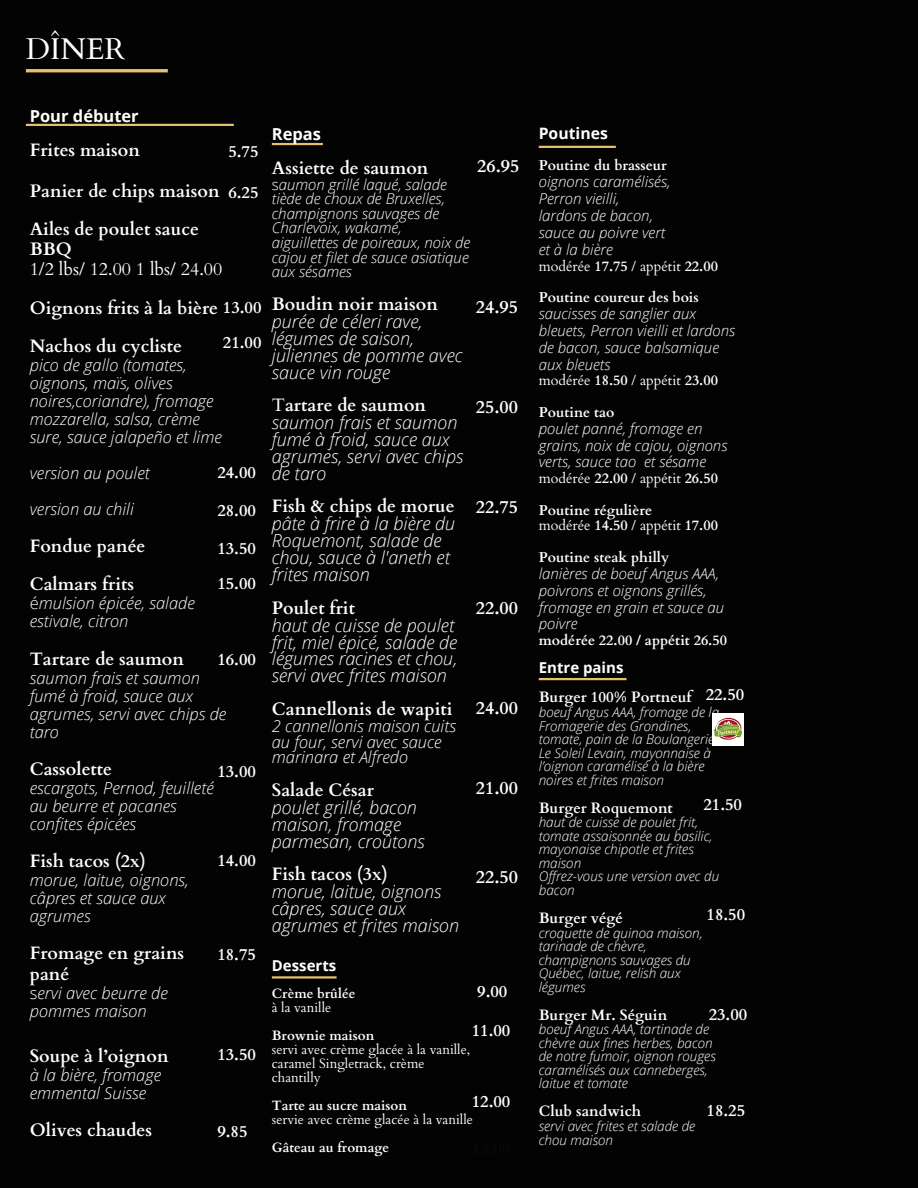
<style>
.page{position:relative;width:918px;height:1188px;background:#030304}
.page>*{position:absolute;margin:0;border:0;box-sizing:border-box;transform-origin:0 0}
.t1{font:30px "Cardo";color:#fff}
.t2{font:italic 300 18px/17.1px "Open Sans";color:#fff}
.t3{font:700 18px/20.2px "Cardo";color:#fff}
.t4{font:18px/20.2px "Cardo";color:#fff}
.t5{font:italic 300 16.5px/18px "Open Sans";color:#fff}
.t6{font:700 16.5px "Cardo";color:#fff}
.t7{font:700 16.5px "Open Sans";color:#fff}
.t8{font:700 15.75px "Open Sans";color:#fff}
.t9{font:italic 300 15px/16.8px "Open Sans";color:#fff}
.t10{font:700 15px "Cardo";color:#fff}
.t11{font:700 15px "Open Sans";color:#fff}
.t12{font:700 14.25px "Cardo";color:#fff}
.t13{font:14.25px "Cardo";color:#fff}
.t14{font:italic 300 13.5px/13.5px "Open Sans";color:#fff}
.t15{font:13.5px/14px "Cardo";color:#fff}
.t16{font:700 13.5px "Cardo";color:#fff}
.s1{font-weight:700}
.s2{font-size:16.5px}
.s3{font-style:normal}
.s4{font-family:"Cardo";font-weight:700;font-style:normal}
.s5{font-family:"Cardo";font-weight:400;font-style:normal}
</style>
<div class="page">
<hr style="left:26px;top:69px;width:142px;height:3px;background:#e7bf6b">
<hr style="left:539px;top:146px;width:77px;height:2px;background:#e7bf6b">
<img style="left:712px;top:714px;width:32px;height:31px">
<hr style="left:539px;top:678px;width:88px;height:2px;background:#e7bf6b">
<hr style="left:272px;top:976px;width:65px;height:3px;background:#e7bf6b">
<hr style="left:26px;top:124px;width:208px;height:2px;background:#e7bf6b">
<hr style="left:272px;top:143px;width:51px;height:2px;background:#e7bf6b">
<h1 class="t1" style="left:26px;top:29px;width:101px">DÎNER</h1>
<h2 class="t7" style="left:30px;top:105px;width:111px">Pour débuter</h2>
<h2 class="t3" style="left:30px;top:140px;width:112px">Frites maison</h2>
<h2 class="t3" style="left:30px;top:181px;width:191px">Panier de chips maison</h2>
<h2 class="t4" style="left:30px;top:219px;width:194px"><span class="s1">Ailes de poulet sauce<br>BBQ<br></span>1/2 lbs/ 12.00 1 lbs/ 24.00</h2>
<h5 class="t3" style="left:30px;top:298px;width:233px">Oignons frits à la bière <span class="s2">13.00</span></h5>
<h3 class="t3" style="left:30px;top:336px;width:154px">Nachos du cycliste</h3>
<h3 class="t5" style="left:30px;top:356px;width:194px">pico de gallo (tomates, oignons, maïs, olives noires,coriandre), fromage mozzarella, salsa, crème sure, sauce jalapeño et lime</h3>
<h3 class="t5" style="left:30px;top:464px;width:122px">version au poulet</h3>
<h3 class="t5" style="left:30px;top:500px;width:106px">version au chili</h3>
<h3 class="t3" style="left:30px;top:536px;width:117px">Fondue panée</h3>
<h3 class="t3" style="left:30px;top:575px;width:106px">Calmars frits</h3>
<h3 class="t5" style="left:30px;top:594px;width:167px"><span class="s3">é</span>mulsion épicée, salade estivale, citron</h3>
<h3 class="t3" style="left:30px;top:649px;width:156px">Tartare de saumon</h3>
<h3 class="t5" style="left:30px;top:668px;width:198px">saumon frais et saumon fumé à froid, sauce aux agrumes, servi avec chips de taro</h3>
<h3 class="t3" style="left:30px;top:759px;width:84px">Cassolette</h3>
<h3 class="t5" style="left:30px;top:779px;width:186px">escargots, Pernod, feuilleté au beurre et pacanes confites épicées</h3>
<p class="t3" style="left:30px;top:851px;width:118px">Fish tacos (2x)</p>
<p class="t5" style="left:30px;top:871px;width:161px">morue, laitue, oignons, câpres et sauce aux agrumes</p>
<h2 class="t3" style="left:30px;top:944px;width:156px">Fromage en grains pané</h2>
<h2 class="t5" style="left:30px;top:983px;width:140px"><span class="s3">s</span>ervi avec beurre de pommes maison</h2>
<h2 class="t6" style="left:228px;top:141px;width:32px">5.75</h2>
<h4 class="t6" style="left:228px;top:181px;width:32px">6.25</h4>
<h2 class="t6" style="left:223px;top:332px;width:40px">21.00</h2>
<h2 class="t6" style="left:217px;top:461px;width:40px">24.00</h2>
<p class="t6" style="left:217px;top:500px;width:40px">28.00</p>
<p class="t6" style="left:217px;top:538px;width:40px">13.50</p>
<h2 class="t6" style="left:217px;top:573px;width:40px">15.00</h2>
<h2 class="t6" style="left:217px;top:649px;width:40px">16.00</h2>
<h2 class="t6" style="left:217px;top:761px;width:40px">13.00</h2>
<p class="t6" style="left:217px;top:850px;width:40px">14.00</p>
<p class="t6" style="left:217px;top:944px;width:40px">18.75</p>
<p class="t3" style="left:30px;top:1046px;width:140px">Soupe à l’oignon</p>
<p class="t5" style="left:30px;top:1065px;width:133px">à la bière, fromage emmental Suisse</p>
<p class="t3" style="left:30px;top:1120px;width:124px">Olives chaudes</p>
<p class="t6" style="left:217px;top:1044px;width:40px">13.50</p>
<p class="t6" style="left:217px;top:1120px;width:32px">9.85</p>
<h2 class="t7" style="left:272px;top:122px;width:51px">Repas</h2>
<h2 class="t3" style="left:272px;top:158px;width:158px">Assiette de saumon</h2>
<h2 class="t9" style="left:272px;top:176px;width:200px;line-height:14.7px"><span class="s3">s</span>aumon grillé laqué, salade tiède de choux de Bruxelles, champignons sauvages de<br>Charlevoix, wakamé, aiguillettes de poireaux, noix de cajou et filet de sauce asiatique aux sésames</h2>
<h4 class="t2" style="left:272px;top:294px;width:192px"><span class="s4">Boudin noir maison </span>purée de céleri rave, légumes de saison, juliennes de pomme avec sauce vin rouge</h4>
<h5 class="t2" style="left:272px;top:396px;width:193px"><span class="s5">T</span><span class="s4">artare de saumon </span>saumon frais et saumon fumé à froid, sauce aux agrumes, servi avec chips de taro</h5>
<h5 class="t2" style="left:272px;top:497px;width:185px"><span class="s4">Fish &amp; chips de morue </span>pâte à frire à la bière du<br>Roquemont, salade de chou, sauce à l'aneth et frites maison</h5>
<h5 class="t2" style="left:272px;top:598px;width:187px"><span class="s4">Poulet frit<br></span>haut de cuisse de poulet frit, miel épicé, salade de légumes racines et chou, servi avec frites maison</h5>
<h5 class="t3" style="left:272px;top:699px;width:182px">Cannellonis de wapiti</h5>
<h5 class="t5" style="left:272px;top:718px;width:186px;line-height:15.8px">2 cannellonis maison cuits au four, servi avec sauce marinara et Alfredo</h5>
<h5 class="t2" style="left:272px;top:780px;width:154px"><span class="s4">Salade César </span>poulet grillé, bacon maison, fromage parmesan, croûtons</h5>
<p class="t2" style="left:272px;top:865px;width:189px"><span class="s4">Fish tacos (3x)<br></span>morue, laitue, oignons câpres, sauce aux agrumes et frites maison</p>
<h4 class="t3" style="left:477px;top:157px;width:44px">26.95</h4>
<p class="t3" style="left:476px;top:297px;width:44px">24.95</p>
<p class="t3" style="left:476px;top:397px;width:44px">25.00</p>
<p class="t3" style="left:476px;top:498px;width:44px">22.75</p>
<p class="t3" style="left:476px;top:598px;width:44px">22.00</p>
<p class="t3" style="left:476px;top:698px;width:44px">24.00</p>
<p class="t3" style="left:476px;top:778px;width:44px">21.00</p>
<p class="t3" style="left:476px;top:867px;width:44px">22.50</p>
<h2 class="t11" style="left:272px;top:955px;width:66px">Desserts</h2>
<h2 class="t16" style="left:272px;top:985px;width:85px">Crème brûlée</h2>
<h2 class="t15" style="left:272px;top:1001px;width:61px">à la vanille</h2>
<h2 class="t16" style="left:272px;top:1027px;width:104px">Brownie maison</h2>
<h2 class="t15" style="left:272px;top:1043px;width:200px">servi avec crème glacée à la vanille, caramel Singletrack, crème chantilly</h2>
<h2 class="t16" style="left:272px;top:1097px;width:137px">Tarte au sucre maison</h2>
<h2 class="t15" style="left:272px;top:1113px;width:203px">servie avec crème glacée à la vanille</h2>
<h3 class="t16" style="left:272px;top:1139px;width:119px">Gâteau au fromage</h3>
<h6 class="t6" style="left:477px;top:981px;width:32px">9.00</h6>
<p class="t6" style="left:472px;top:1020px;width:40px">11.00</p>
<h2 class="t6" style="left:472px;top:1091px;width:40px">12.00</h2>
<p class="t8" style="left:539px;top:122px;width:71px">Poutines</p>
<h2 class="t12" style="left:539px;top:156px;width:130px">Poutine du brasseur</h2>
<h2 class="t9" style="left:539px;top:173px;width:133px">oignons caramélisés,<br>Perron vieilli, lardons de bacon, sauce au poivre vert et à la bière</h2>
<h2 class="t13" style="left:539px;top:256px;width:181px">modérée <span class="s1">17.75</span> / appétit <span class="s1">22.00</span></h2>
<h2 class="t12" style="left:539px;top:288px;width:162px">Poutine coureur des bois</h2>
<h2 class="t9" style="left:539px;top:305px;width:198px">saucisses de sanglier aux bleuets, Perron vieilli et lardons de bacon, sauce balsamique aux bleuets</h2>
<h2 class="t13" style="left:539px;top:371px;width:181px">modérée <span class="s1">18.50</span> / appétit <span class="s1">23.00</span></h2>
<h2 class="t12" style="left:539px;top:403px;width:77px">Poutine tao</h2>
<h2 class="t9" style="left:539px;top:419px;width:190px">poulet panné, fromage en grains, noix de cajou, oignons</h2>
<h2 class="t9" style="left:539px;top:453px;width:169px">verts, sauce tao et sésame</h2>
<h2 class="t13" style="left:539px;top:469px;width:181px">modérée <span class="s1">22.00</span> / appétit <span class="s1">26.50</span></h2>
<h2 class="t12" style="left:539px;top:501px;width:115px">Poutine régulière</h2>
<h3 class="t13" style="left:539px;top:516px;width:181px">modérée <span class="s1">14.50</span> / appétit <span class="s1">17.00</span></h3>
<h3 class="t12" style="left:539px;top:548px;width:132px">Poutine steak philly</h3>
<h2 class="t9" style="left:539px;top:565px;width:187px">lanières de boeuf Angus AAA, poivrons et oignons grillés, fromage en grain et sauce au poivre</h2>
<h2 class="t12" style="left:539px;top:631px;width:190px">modérée 22.00 / appétit 26.50</h2>
<h3 class="t6" style="left:706px;top:684px;width:40px">22.50</h3>
<h2 class="t11" style="left:539px;top:657px;width:86px">Entre pains</h2>
<h3 class="t10" style="left:539px;top:688px;width:154px">Burger 100% Portneuf</h3>
<h3 class="t14" style="left:539px;top:705px;width:182px">boeuf Angus AAA, fromage de la<br>Fromagerie des Grondines, tomate, pain de la Boulangerie<br>Le Soleil Levain, mayonnaise à l’oignon caramélisé à la bière noires et frites maison</h3>
<h3 class="t10" style="left:539px;top:798px;width:136px">Burger Roquemont</h3>
<h3 class="t14" style="left:539px;top:815px;width:175px">haut de cuisse de poulet frit, tomate assaisonnée au basilic, mayonaise chipotle et frites maison</h3>
<h3 class="t14" style="left:539px;top:869px;width:182px">Offrez-vous une version avec du bacon</h3>
<p class="t10" style="left:539px;top:908px;width:86px">Burger végé</p>
<h2 class="t14" style="left:539px;top:926px;width:165px">croquette de quinoa maison, tarinade de chèvre, champignons sauvages du<br>Québec, laitue, relish aux légumes</h2>
<h2 class="t10" style="left:539px;top:1005px;width:130px">Burger Mr. Séguin</h2>
<h2 class="t14" style="left:539px;top:1022px;width:179px">boeuf Angus AAA, tartinade de chèvre aux fines herbes, bacon de notre fumoir, oignon rouges caramélisés aux canneberges, laitue et tomate</h2>
<h2 class="t10" style="left:539px;top:1102px;width:104px">Club sandwich</h2>
<h2 class="t14" style="left:539px;top:1119px;width:158px">servi avec frites et salade de chou maison</h2>
<h3 class="t6" style="left:704px;top:794px;width:40px">21.50</h3>
<h3 class="t6" style="left:707px;top:904px;width:40px">18.50</h3>
<p class="t6" style="left:709px;top:1003px;width:40px">23.00</p>
<p class="t6" style="left:707px;top:1100px;width:40px">18.25</p>
</div>
